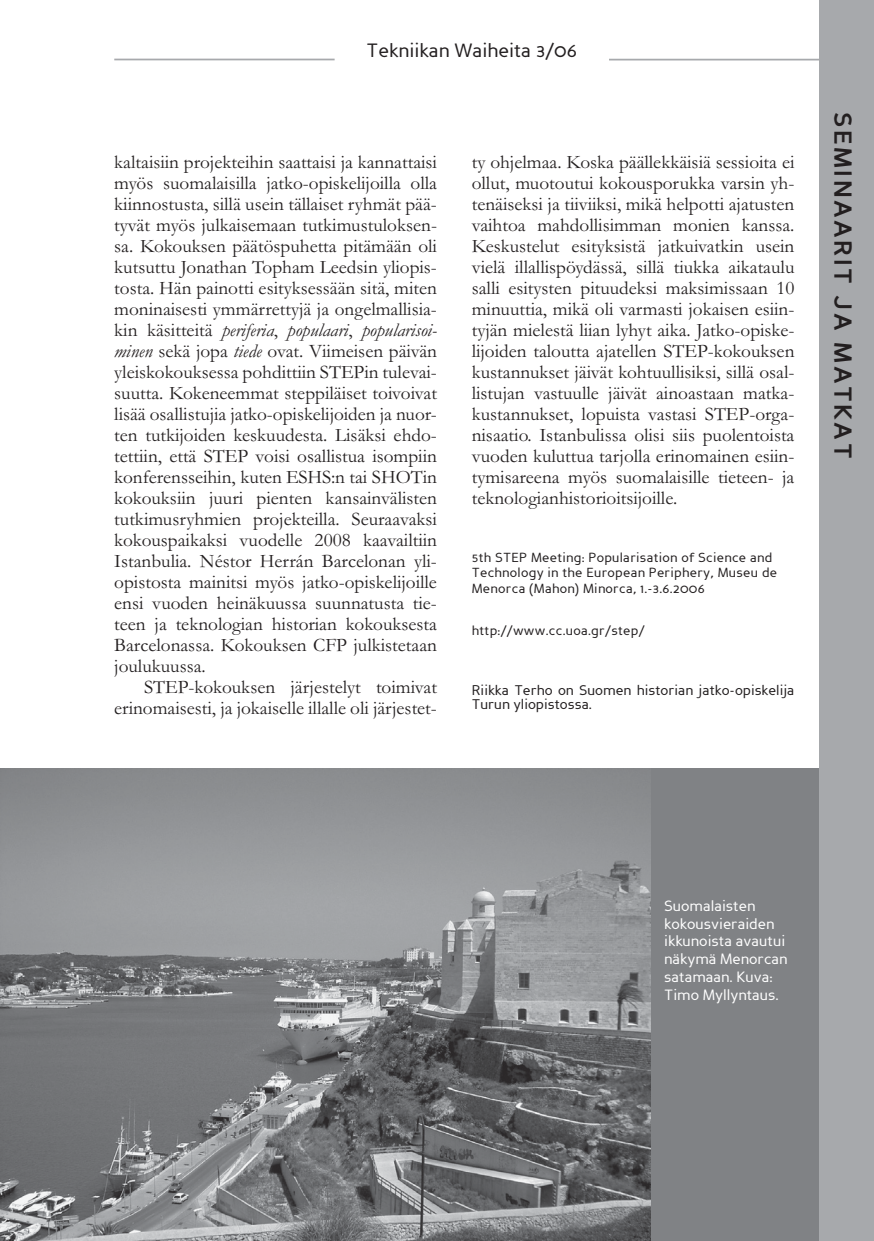
<style>
.page{position:relative;width:874px;height:1241px;background:#fff}
.page>*{position:absolute;margin:0;border:0;box-sizing:border-box;transform-origin:0 0}
.t1{font:700 24.5px "Perspective Sans";letter-spacing:.1em;color:#231f20}
.t2{font:19.25px/21px "Garamond";color:#231f20;text-align:justify}
.t3{font:19.25px "Perspective Sans";color:#231f20}
.t4{font:14.88px/17.8px "Perspective Sans";color:#fff}
.t5{font:14px/14px "Perspective Sans";color:#231f20}
.t6{font:13.12px/15.8px "Perspective Sans";letter-spacing:.02em;color:#231f20}
.s1{font-style:italic}
</style>
<div class="page">
<div style="left:819px;top:0;width:54px;height:1240px;background:#a7a9ac"></div>
<hr style="left:476px;top:1180px;width:397px;height:2px;background:#a7a9ac">
<hr style="left:609px;top:59px;width:264px;height:1px;background:#a7a9ac">
<hr style="left:114px;top:59px;width:220px;height:1px;background:#a7a9ac">
<div style="left:629px;top:768px;width:189px;height:472px;background:#808285"></div>
<img style="left:0;top:768px;width:650px;height:472px">
<p class="t3" style="left:366px;top:43px;width:212px">Tekniikan Waiheita 3/06</p>
<p class="t2" style="left:114px;top:154px;width:324px">kaltaisiin projekteihin saattaisi ja kannattaisi myös suomalaisilla jatko-opiskelijoilla olla kiinnostusta, sillä usein tällaiset ryhmät pää&shy;tyvät myös julkaisemaan tutkimustuloksen&shy;sa. Kokouksen päätöspuhetta pitämään oli kutsuttu Jonathan Topham Leedsin yliopis&shy;tosta. Hän painotti esityksessään sitä, miten moninaisesti ymmärrettyjä ja ongelmallisia&shy;kin käsitteitä <span class="s1">periferia</span>, <span class="s1">populaari</span>, <span class="s1">popularisoi&shy;minen</span> sekä jopa <span class="s1">tiede</span> ovat. Viimeisen päivän yleiskokouksessa pohdittiin STEPin tulevai&shy;suutta. Kokeneemmat steppiläiset toivoivat lisää osallistujia jatko-opiskelijoiden ja nuor&shy;ten tutkijoiden keskuudesta. Lisäksi ehdo&shy;tettiin, että STEP voisi osallistua isompiin konferensseihin, kuten ESHS:n tai SHOTin kokouksiin juuri pienten kansainvälisten tutkimusryhmien projekteilla. Seuraavaksi kokouspaikaksi vuodelle 2008 kaavailtiin Istanbulia. Néstor Herrán Barcelonan yli&shy;opistosta mainitsi myös jatko-opiskelijoille ensi vuoden heinäkuussa suunnatusta tie&shy;teen ja teknologian historian kokouksesta Barcelonassa. Kokouksen CFP julkistetaan joulukuussa.</p>
<p class="t2" style="left:114px;top:679px;width:324px;text-align:right">STEP-kokouksen järjestelyt toimivat erinomaisesti, ja jokaiselle illalle oli järjestet-</p>
<p class="t2" style="left:471px;top:154px;width:324px">ty ohjelmaa. Koska päällekkäisiä sessioita ei ollut, muotoutui kokousporukka varsin yh&shy;tenäiseksi ja tiiviiksi, mikä helpotti ajatusten vaihtoa mahdollisimman monien kanssa.<br>Keskustelut esityksistä jatkuivatkin usein vielä illallispöydässä, sillä tiukka aikataulu salli esitysten pituudeksi maksimissaan 10 minuuttia, mikä oli varmasti jokaisen esiin&shy;tyjän mielestä liian lyhyt aika. Jatko-opiske&shy;lijoiden taloutta ajatellen STEP-kokouksen kustannukset jäivät kohtuullisiksi, sillä osal&shy;listujan vastuulle jäivät ainoastaan matka&shy;kustannukset, lopuista vastasi STEP-orga&shy;nisaatio. Istanbulissa olisi siis puolentoista vuoden kuluttua tarjolla erinomainen esiin&shy;tymisareena myös suomalaisille tieteen- ja teknologianhistorioitsijoille.</p>
<p class="t6" style="left:471px;top:550px;width:307px">5th STEP Meeting: Popularisation of Science and<br>Technology in the European Periphery, Museu de<br>Menorca (Mahon) Minorca, 1.-3.6.2006</p>
<p class="t6" style="left:471px;top:623px;width:174px">http://www.cc.uoa.gr/step/</p>
<p class="t5" style="left:471px;top:684px;width:324px">Riikka Terho on Suomen historian jatko-opiskelija<br>Turun yliopistossa.</p>
<p class="t1" style="left:852px;top:112px;width:348px;rotate:90deg">SEMINAARIT JA MATKAT</p>
<p class="t4" style="left:664px;top:898px;width:125px">Suomalaisten kokousvieraiden ikkunoista avautui näkymä Menorcan satamaan. Kuva:<br>Timo Myllyntaus.</p>
</div>
